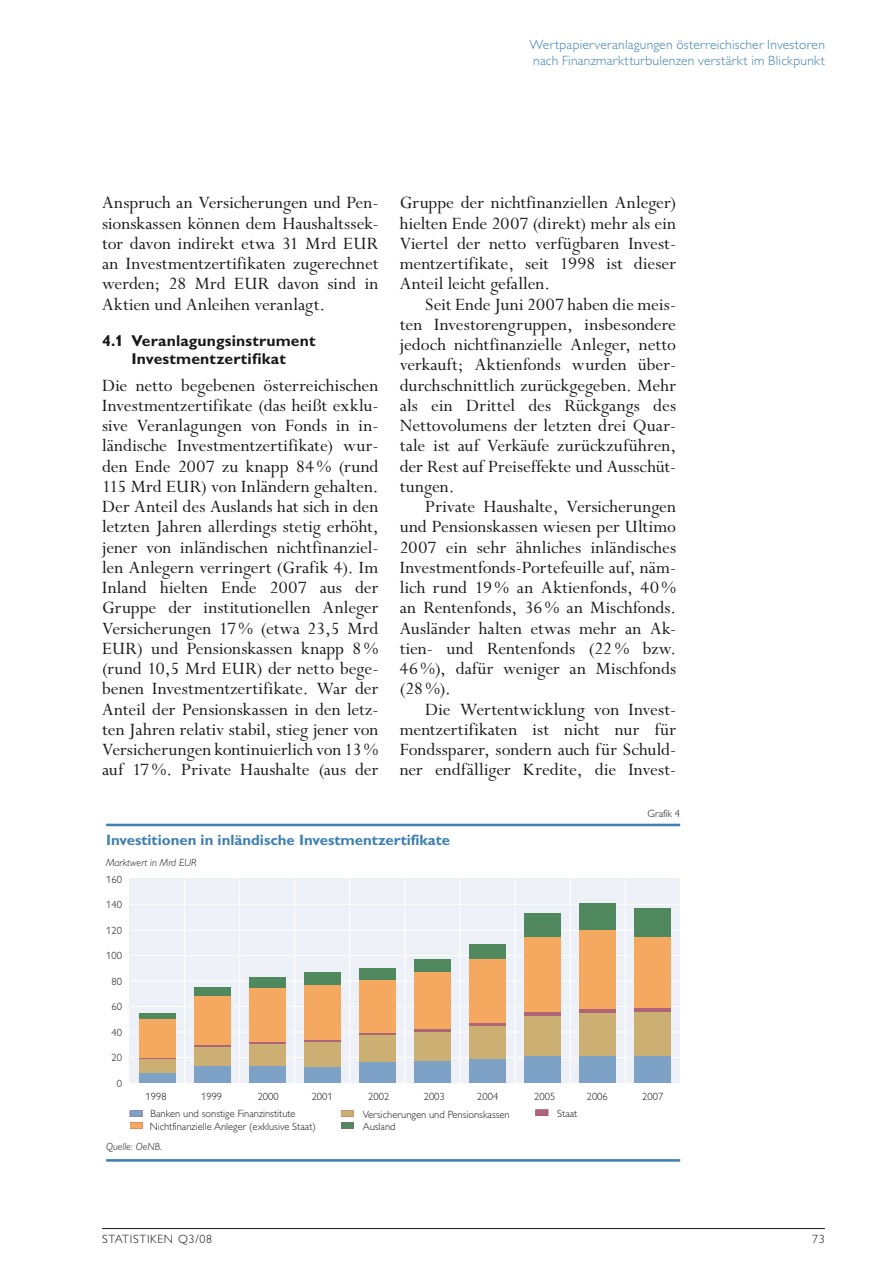
<style>
.page{position:relative;width:893px;height:1263px;background:#fff}
.page>*{position:absolute;margin:0;border:0;box-sizing:border-box;transform-origin:0 0}
.t1{font:19.5px/20.2px "Perpetua";color:#1a171b;text-align:justify}
.t2{font:700 15.75px/18.8px "Gill Alternate One";letter-spacing:.01em;color:#1a171b;text-align:center}
.t3{font:700 15px "Gill Alternate One";color:#3f80b0}
.t4{font:300 13.5px/16.5px "Gill Alternate One";letter-spacing:.02em;color:#3f80b0}
.t5{font:300 12px "Gill Alternate One";letter-spacing:.06em;color:#1a171b}
.t6{font:300 10.5px/12.3px "Gill Alternate One";color:#1a171b}
.t7{font:italic 300 10.5px "Gill Alternate One";color:#1a171b}
</style>
<div class="page">
<hr style="left:102px;top:1228px;width:723px;height:1px;background:#1a171b">
<hr style="left:106px;top:824px;width:574px;height:2px;background:#3f80b0">
<div style="left:130px;top:1110px;width:12px;height:7px;background:#7ea2c6"></div>
<div style="left:130px;top:1122px;width:13px;height:7px;background:#f5a85f"></div>
<div style="left:535px;top:1109px;width:13px;height:7px;background:#ad6577"></div>
<hr style="left:106px;top:1159px;width:574px;height:3px;background:#3f80b0">
<div style="left:341px;top:1110px;width:13px;height:7px;background:#cbaf73"></div>
<div style="left:341px;top:1122px;width:13px;height:7px;background:#51895f"></div>
<div style="left:130px;top:879px;width:550px;height:204px;background:#edf0f6"></div>
<hr style="left:130px;top:1057px;width:550px;height:1px;background:#fff">
<hr style="left:130px;top:1031px;width:550px;height:1px;background:#fff">
<hr style="left:130px;top:1006px;width:550px;height:1px;background:#fff">
<hr style="left:130px;top:980px;width:550px;height:1px;background:#fff">
<hr style="left:130px;top:955px;width:550px;height:1px;background:#fff">
<hr style="left:130px;top:929px;width:550px;height:1px;background:#fff">
<hr style="left:130px;top:904px;width:550px;height:1px;background:#fff">
<hr style="left:184px;top:879px;width:1px;height:204px;background:#fff">
<hr style="left:239px;top:879px;width:1px;height:204px;background:#fff">
<hr style="left:294px;top:879px;width:1px;height:204px;background:#fff">
<hr style="left:349px;top:879px;width:1px;height:204px;background:#fff">
<hr style="left:404px;top:879px;width:1px;height:204px;background:#fff">
<hr style="left:459px;top:879px;width:1px;height:204px;background:#fff">
<hr style="left:515px;top:879px;width:1px;height:204px;background:#fff">
<hr style="left:570px;top:879px;width:1px;height:204px;background:#fff">
<hr style="left:625px;top:879px;width:1px;height:204px;background:#fff">
<div style="left:139px;top:1073px;width:36px;height:10px;background:#7ea2c6"></div>
<div style="left:194px;top:1066px;width:36px;height:17px;background:#7ea2c6"></div>
<div style="left:249px;top:1066px;width:37px;height:17px;background:#7ea2c6"></div>
<div style="left:304px;top:1066px;width:37px;height:17px;background:#7ea2c6"></div>
<div style="left:359px;top:1062px;width:37px;height:21px;background:#7ea2c6"></div>
<div style="left:414px;top:1061px;width:37px;height:22px;background:#7ea2c6"></div>
<div style="left:469px;top:1059px;width:37px;height:24px;background:#7ea2c6"></div>
<div style="left:524px;top:1056px;width:37px;height:27px;background:#7ea2c6"></div>
<div style="left:579px;top:1056px;width:37px;height:27px;background:#7ea2c6"></div>
<div style="left:634px;top:1055px;width:37px;height:28px;background:#7ea2c6"></div>
<div style="left:139px;top:1059px;width:36px;height:14px;background:#cbaf73"></div>
<div style="left:194px;top:1046px;width:36px;height:20px;background:#cbaf73"></div>
<div style="left:249px;top:1043px;width:37px;height:23px;background:#cbaf73"></div>
<div style="left:304px;top:1042px;width:37px;height:24px;background:#cbaf73"></div>
<div style="left:359px;top:1035px;width:37px;height:27px;background:#cbaf73"></div>
<div style="left:414px;top:1032px;width:37px;height:29px;background:#cbaf73"></div>
<div style="left:469px;top:1026px;width:37px;height:33px;background:#cbaf73"></div>
<div style="left:524px;top:1015px;width:37px;height:41px;background:#cbaf73"></div>
<div style="left:579px;top:1012px;width:37px;height:44px;background:#cbaf73"></div>
<div style="left:634px;top:1012px;width:37px;height:43px;background:#cbaf73"></div>
<hr style="left:139px;top:1058px;width:36px;height:1px;background:#ad6577">
<hr style="left:194px;top:1044px;width:36px;height:2px;background:#ad6577">
<hr style="left:249px;top:1041px;width:37px;height:2px;background:#ad6577">
<hr style="left:304px;top:1039px;width:37px;height:3px;background:#ad6577">
<hr style="left:359px;top:1032px;width:37px;height:3px;background:#ad6577">
<hr style="left:414px;top:1029px;width:37px;height:3px;background:#ad6577">
<svg style="left:469px;top:1022px;width:37px;height:4px"></svg>
<hr style="left:524px;top:1012px;width:37px;height:3px;background:#ad6577">
<hr style="left:579px;top:1009px;width:37px;height:3px;background:#ad6577">
<hr style="left:634px;top:1008px;width:37px;height:4px;background:#ad6577">
<div style="left:139px;top:1019px;width:36px;height:39px;background:#f5a85f"></div>
<div style="left:194px;top:996px;width:36px;height:48px;background:#f5a85f"></div>
<div style="left:249px;top:987px;width:37px;height:54px;background:#f5a85f"></div>
<div style="left:304px;top:984px;width:37px;height:55px;background:#f5a85f"></div>
<div style="left:359px;top:979px;width:37px;height:53px;background:#f5a85f"></div>
<div style="left:414px;top:971px;width:37px;height:58px;background:#f5a85f"></div>
<div style="left:469px;top:959px;width:37px;height:63px;background:#f5a85f"></div>
<div style="left:524px;top:937px;width:37px;height:75px;background:#f5a85f"></div>
<div style="left:579px;top:930px;width:37px;height:79px;background:#f5a85f"></div>
<div style="left:634px;top:937px;width:37px;height:71px;background:#f5a85f"></div>
<div style="left:139px;top:1013px;width:36px;height:6px;background:#51895f"></div>
<div style="left:194px;top:987px;width:36px;height:9px;background:#51895f"></div>
<div style="left:249px;top:977px;width:37px;height:10px;background:#51895f"></div>
<div style="left:304px;top:972px;width:37px;height:12px;background:#51895f"></div>
<div style="left:359px;top:968px;width:37px;height:11px;background:#51895f"></div>
<div style="left:414px;top:959px;width:37px;height:12px;background:#51895f"></div>
<div style="left:469px;top:944px;width:37px;height:15px;background:#51895f"></div>
<div style="left:524px;top:914px;width:37px;height:23px;background:#51895f"></div>
<div style="left:579px;top:903px;width:37px;height:27px;background:#51895f"></div>
<div style="left:634px;top:908px;width:37px;height:29px;background:#51895f"></div>
<p class="t4" style="left:529px;top:36px;width:297px">Wertpapierveranlagungen österreichischer I nvestoren nach Finanzmarktturbulenzen verstärkt im Blickpunkt</p>
<p class="t1" style="left:102px;top:193px;width:278px">Anspruch an Versicherungen und Pen&shy;sionskassen können dem Haushaltssek&shy;tor davon indirekt etwa 31 Mrd EUR an Investmentzertifikaten zugerechnet werden; 28 Mrd EUR davon sind in Aktien und Anleihen veranlagt.</p>
<p class="t2" style="left:102px;top:331px;width:215px">4.1 Veranlagungsinstrument<br>Investmentzertifikat</p>
<p class="t1" style="left:102px;top:376px;width:278px">Die netto begebenen österreichischen Investmentzertifikate (das heißt exklu&shy;sive Veranlagungen von Fonds in in&shy;ländische Investmentzertifikate) wur&shy;den Ende 2007 zu knapp 84% (rund 115 Mrd EUR) von Inländern gehalten.<br>Der Anteil des Auslands hat sich in den letzten Jahren allerdings stetig erhöht, jener von inländischen nichtfinanziel&shy;len Anlegern verringert (Grafik 4). Im Inland hielten Ende 2007 aus der Gruppe der institutionellen Anleger Versicherungen 17% (etwa 23,5 Mrd EUR) und Pensionskassen knapp 8% (rund 10,5 Mrd EUR) der netto bege&shy;benen Investmentzertifikate. War der Anteil der Pensionskassen in den letz&shy;ten Jahren relativ stabil, stieg jener von Versicherungen kontinuierlich von 13% auf 17%. Private Haushalte (aus der</p>
<p class="t1" style="left:400px;top:193px;width:278px">Gruppe der nichtfinanziellen Anleger) hielten Ende 2007 (direkt) mehr als ein Viertel der netto verfügbaren Invest&shy;mentzertifikate, seit 1998 ist dieser Anteil leicht gefallen.</p>
<p class="t1" style="left:400px;top:295px;width:278px;text-indent:26px">Seit Ende Juni 2007 haben die meis&shy;ten Investorengruppen, insbesondere jedoch nichtfinanzielle Anleger, netto verkauft; Aktienfonds wurden über&shy;durchschnittlich zurückgegeben. Mehr als ein Drittel des Rückgangs des Nettovolumens der letzten drei Quar&shy;tale ist auf Verkäufe zurückzuführen, der Rest auf Preiseffekte und Ausschüt&shy;tungen.</p>
<p class="t1" style="left:400px;top:497px;width:278px;text-indent:26px">Private Haushalte, Versicherungen und Pensionskassen wiesen per Ultimo 2007 ein sehr ähnliches inländisches Investmentfonds-Portefeuille auf, näm&shy;lich rund 19% an Aktienfonds, 40% an Rentenfonds, 36% an Mischfonds.<br>Ausländer halten etwas mehr an Ak&shy;tien- und Rentenfonds (22% bzw.<br>46%), dafür weniger an Mischfonds (28%).</p>
<p class="t1" style="left:400px;top:700px;width:278px;text-indent:26px">Die Wertentwicklung von Invest&shy;mentzertifikaten ist nicht nur für Fondssparer, sondern auch für Schuld&shy;ner endfälliger Kredite, die Invest-</p>
<p class="t6" style="left:647px;top:808px;width:34px">Grafik 4</p>
<p class="t3" style="left:106px;top:831px;width:346px">Investitionen in inländische Investmentzertifikate</p>
<p class="t7" style="left:106px;top:857px;width:92px">Marktwert in Mrd EUR</p>
<p class="t6" style="left:106px;top:873px;width:17px">160</p>
<p class="t6" style="left:106px;top:898px;width:17px">140</p>
<p class="t6" style="left:106px;top:924px;width:17px">120</p>
<p class="t6" style="left:106px;top:949px;width:17px">100</p>
<p class="t6" style="left:111px;top:975px;width:12px">80</p>
<p class="t6" style="left:111px;top:1000px;width:12px">60</p>
<p class="t6" style="left:111px;top:1026px;width:12px">40</p>
<p class="t6" style="left:111px;top:1051px;width:12px">20</p>
<p class="t6" style="left:117px;top:1077px;width:7px">0</p>
<p class="t6" style="left:146px;top:1090px;width:23px">1998</p>
<p class="t6" style="left:201px;top:1090px;width:23px">1999</p>
<p class="t6" style="left:258px;top:1090px;width:23px">2000</p>
<p class="t6" style="left:312px;top:1090px;width:23px">2001</p>
<p class="t6" style="left:368px;top:1090px;width:23px">2002</p>
<p class="t6" style="left:424px;top:1090px;width:23px">2003</p>
<p class="t6" style="left:477px;top:1090px;width:23px">2004</p>
<p class="t6" style="left:534px;top:1090px;width:23px">2005</p>
<p class="t6" style="left:587px;top:1090px;width:23px">2006</p>
<p class="t6" style="left:642px;top:1090px;width:23px">2007</p>
<p class="t6" style="left:363px;top:1108px;width:148px">Versicherungen und Pensionskassen<br>Ausland</p>
<p class="t6" style="left:150px;top:1107px;width:168px">Banken und sonstige Finanzinstitute<br>Nichtfinanzielle Anleger (exklusive Staat)</p>
<p class="t6" style="left:557px;top:1107px;width:22px">Staat</p>
<p class="t7" style="left:106px;top:1141px;width:58px">Quelle: OeNB.</p>
<p class="t5" style="left:102px;top:1232px;width:112px">Statistiken Q3/08</p>
<p class="t5" style="left:812px;top:1232px;width:14px">73</p>
</div>
